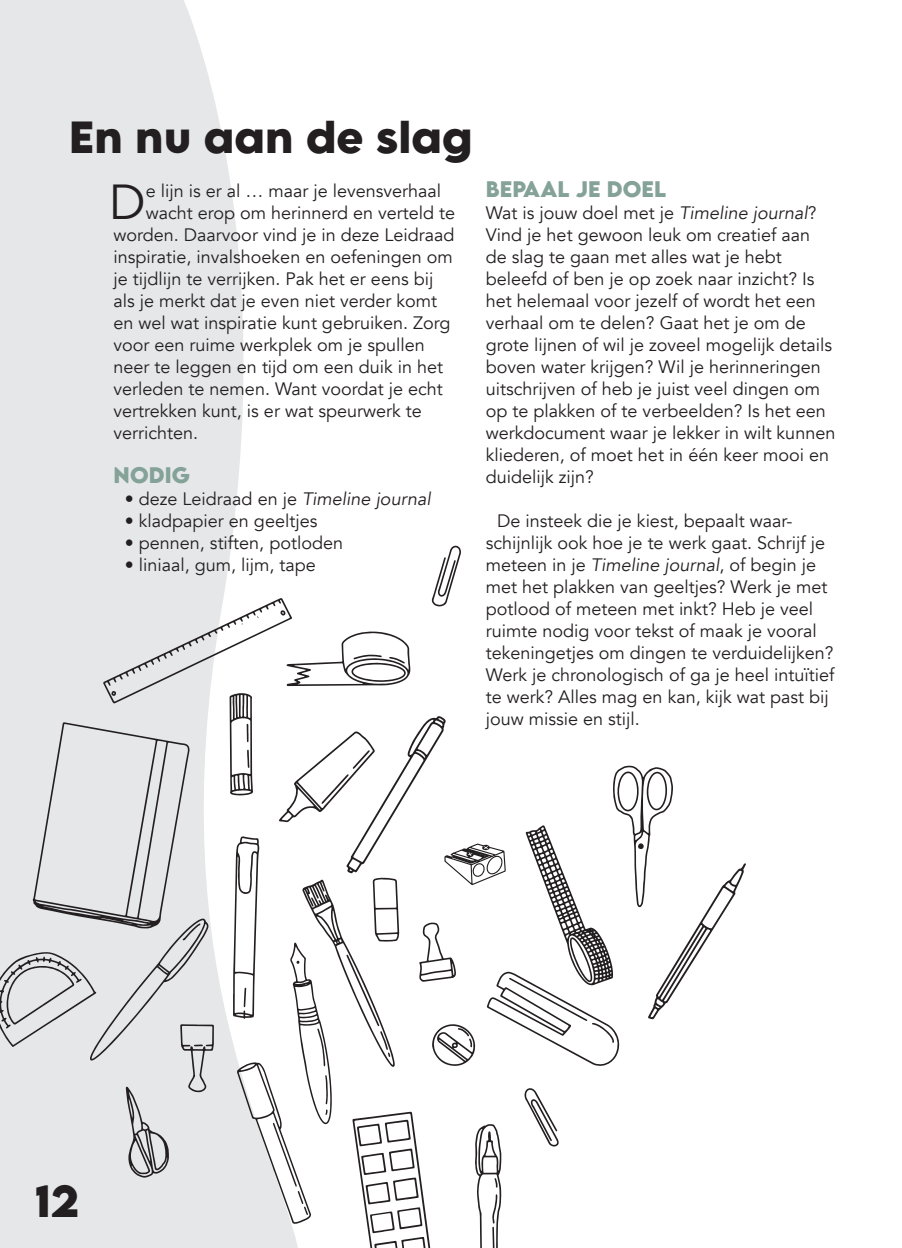
<style>
.page{position:relative;width:902px;height:1248px;background:#fff}
.page>*{position:absolute;margin:0;border:0;box-sizing:border-box;transform-origin:0 0}
.t1{font:49px "Avenir";color:#231f20}
.t2{font:700 40px "LEMONMILK Pro FTR";color:#231f20}
.t3{font:700 20px "LEMONMILK Pro FTR";letter-spacing:.005em;color:#84a297}
.t4{font:18px/22px "Avenir";color:#231f20}
.s1{font-style:italic}
</style>
<div class="page">
<div style="left:0;top:0;width:244px;height:545px;background:#e6e7e9"></div>
<svg style="left:0;top:545px;width:745px;height:703px"></svg>
<h2 class="t2" style="left:69px;top:109px;width:405px">En nu aan de slag</h2>
<h1 class="t1" style="left:109px;top:173px;width:38px">D</h1>
<p class="t4" style="left:146px;top:180px;width:297px">e lijn is er al … maar je levensverhaal</p>
<p class="t4" style="left:146px;top:202px;width:311px">wacht erop om herinnerd en verteld te</p>
<p class="t4" style="left:113px;top:224px;width:342px">worden. Daarvoor vind je in deze Leidraad</p>
<p class="t4" style="left:113px;top:246px;width:341px">inspiratie, invalshoeken en oefeningen om</p>
<p class="t4" style="left:113px;top:268px;width:321px">je tijdlijn te verrijken. Pak het er eens bij</p>
<p class="t4" style="left:113px;top:290px;width:325px">als je merkt dat je even niet verder komt</p>
<p class="t4" style="left:113px;top:312px;width:338px">en wel wat inspiratie kunt gebruiken. Zorg</p>
<p class="t4" style="left:113px;top:334px;width:313px">voor een ruime werkplek om je spullen</p>
<p class="t4" style="left:113px;top:356px;width:331px">neer te leggen en tijd om een duik in het</p>
<p class="t4" style="left:113px;top:378px;width:331px">verleden te nemen. Want voordat je echt</p>
<p class="t4" style="left:113px;top:400px;width:309px">vertrekken kunt, is er wat speurwerk te</p>
<p class="t4" style="left:113px;top:422px;width:86px">verrichten.</p>
<p class="t3" style="left:113px;top:462px;width:78px">NODIG</p>
<p class="t4" style="left:125px;top:488px;width:307px">• deze Leidraad en je <span class="s1">Timeline journal</span></p>
<p class="t4" style="left:125px;top:510px;width:194px">• kladpapier en geeltjes</p>
<p class="t4" style="left:125px;top:532px;width:219px">• pennen, stiften, potloden</p>
<p class="t4" style="left:125px;top:554px;width:192px">• liniaal, gum, lijm, tape</p>
<p class="t3" style="left:485px;top:176px;width:182px">BEPAAL JE DOEL</p>
<p class="t4" style="left:485px;top:202px;width:351px">Wat is jouw doel met je <span class="s1">Timeline journal</span>?<br>Vind je het gewoon leuk om creatief aan de slag te gaan met alles wat je hebt beleefd of ben je op zoek naar inzicht? Is het helemaal voor jezelf of wordt het een verhaal om te delen? Gaat het je om de grote lijnen of wil je zoveel mogelijk details boven water krijgen? Wil je herinneringen uitschrijven of heb je juist veel dingen om op te plakken of te verbeelden? Is het een werkdocument waar je lekker in wilt kunnen kliederen, of moet het in één keer mooi en duidelijk zijn?</p>
<p class="t4" style="left:485px;top:510px;width:350px;text-indent:11px">De insteek die je kiest, bepaalt waar&shy;schijnlijk ook hoe je te werk gaat. Schrijf je meteen in je <span class="s1">Timeline journal</span>, of begin je met het plakken van geeltjes? Werk je met potlood of meteen met inkt? Heb je veel ruimte nodig voor tekst of maak je vooral tekeningetjes om dingen te verduidelijken?<br>Werk je chronologisch of ga je heel intuïtief te werk? Alles mag en kan, kijk wat past bij jouw missie en stijl.</p>
<h2 class="t2" style="left:35px;top:1174px;width:45px">12</h2>
</div>
